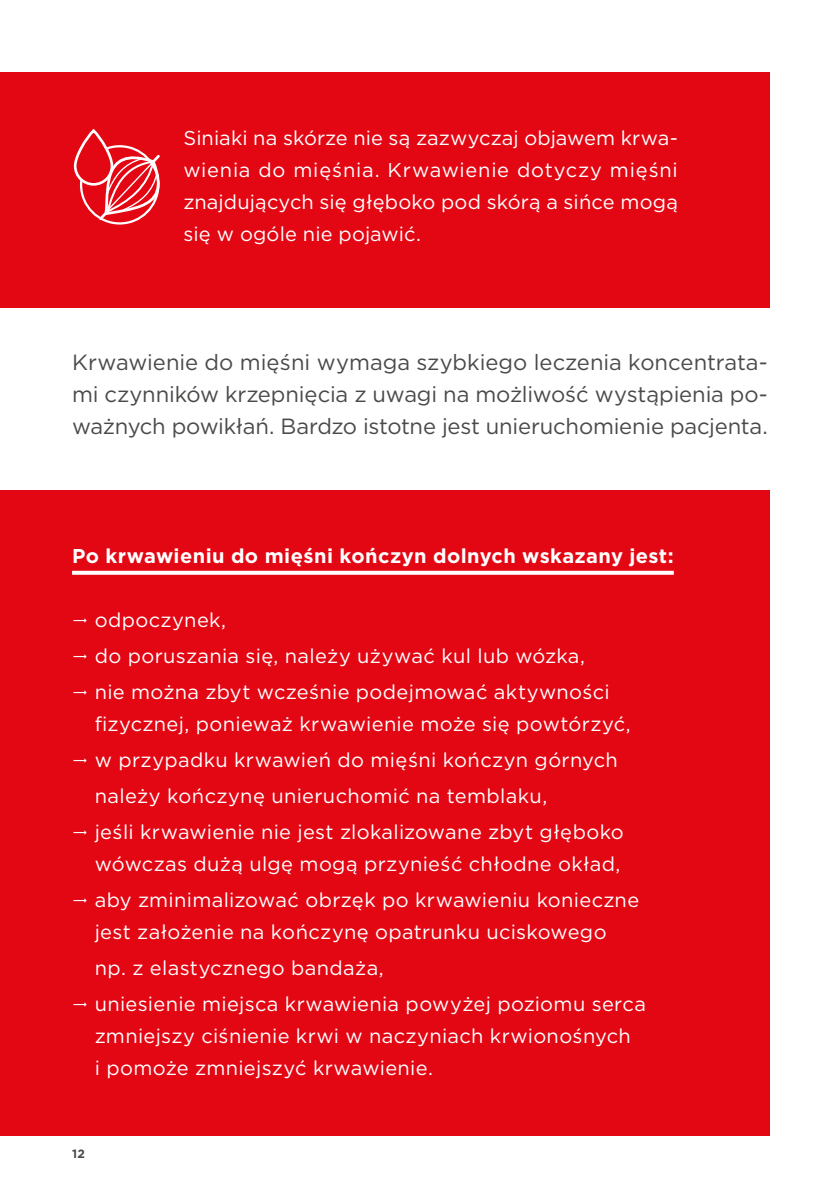
<style>
.page{position:relative;width:840px;height:1191px;background:#fff}
.page>*{position:absolute;margin:0;border:0;box-sizing:border-box;transform-origin:0 0}
.t1{font:22px/32px "Gotham";letter-spacing:-.01em;color:#4a4a49;text-align:justify}
.t2{font:20px/36px "Gotham";letter-spacing:.015em;color:#fff}
.t3{font:700 20px "Gotham";letter-spacing:.02em;color:#fff}
.t4{font:700 12px "Gotham";color:#4a4a49}
</style>
<div class="page">
<div style="left:0;top:490px;width:769px;height:645px;background:#e30613"></div>
<svg style="left:72px;top:571px;width:601px;height:4px;background:#fdf1f2"></svg>
<div style="left:0;top:72px;width:769px;height:235px;background:#e30613"></div>
<div style="left:80px;top:145px;width:79px;height:79px;border:2px solid #fff;border-radius:50%"></div>
<svg style="left:75px;top:131px;width:37px;height:53px"></svg>
<div style="left:74px;top:129px;width:39px;height:57px;border:3px solid #fff;border-radius:18px"></div>
<svg style="left:99px;top:151px;width:61px;height:69px"></svg>
<p class="t2" style="left:183px;top:121px;width:495px;line-height:32px;text-align:justify">Siniaki na skórze nie są zazwyczaj objawem krwa&shy;wienia do mięśnia. Krwawienie dotyczy mięśni znajdujących się głęboko pod skórą a sińce mogą się w ogóle nie pojawić.</p>
<p class="t1" style="left:72px;top:346px;width:697px">Krwawienie do mięśni wymaga szybkiego leczenia koncentrata&shy;mi czynników krzepnięcia z uwagi na możliwość wystąpienia po&shy;ważnych powikłań. Bardzo istotne jest unieruchomienie pacjenta.</p>
<p class="t3" style="left:72px;top:542px;width:603px">Po krwawieniu do mięśni kończyn dolnych wskazany jest:</p>
<p class="t2" style="left:95px;top:601px;width:516px">odpoczynek,<br>do poruszania się, należy używać kul lub wózka, nie można zbyt wcześnie podejmować aktywności</p>
<p class="t2" style="left:95px;top:705px;width:537px">fizycznej, ponieważ krwawienie może się powtórzyć, w przypadku krwawień do mięśni kończyn górnych należy kończynę unieruchomić na temblaku,<br>jeśli krwawienie nie jest zlokalizowane zbyt głęboko</p>
<p class="t2" style="left:95px;top:845px;width:545px">wówczas dużą ulgę mogą przynieść chłodne okład, aby zminimalizować obrzęk po krwawieniu konieczne</p>
<p class="t2" style="left:95px;top:913px;width:552px">jest założenie na kończynę opatrunku uciskowego<br>np. z elastycznego bandaża,<br>uniesienie miejsca krwawienia powyżej poziomu serca</p>
<p class="t2" style="left:95px;top:1019px;width:537px;line-height:32px">zmniejszy ciśnienie krwi w naczyniach krwionośnych i pomoże zmniejszyć krwawienie.</p>
<p class="t4" style="left:72px;top:1145px;width:14px">12</p>
</div>
